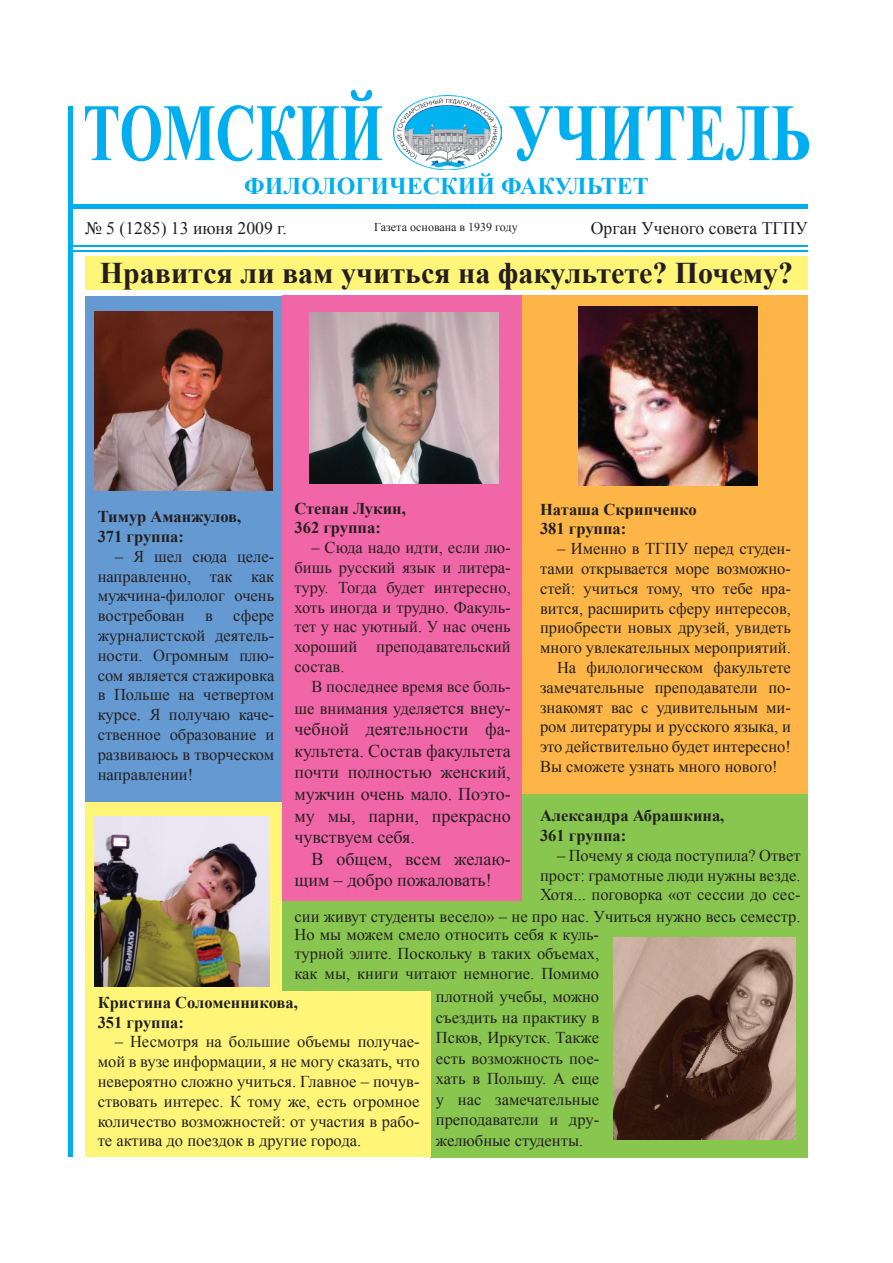
<style>
.page{position:relative;width:893px;height:1263px;background:#fff}
.page>*{position:absolute;margin:0;border:0;box-sizing:border-box;transform-origin:0 0}
.t1{font:700 30px "Times New Roman";color:#231f20}
.t2{font:700 24px "Times New Roman";color:#00aeef}
.t3{font:18px/21.6px "Times New Roman";color:#231f20;text-align:justify}
.t4{font:17.7px "Times New Roman";color:#231f20}
.t5{font:16.5px/19.8px "Times New Roman";color:#231f20;text-align:justify}
.t6{font:700 16.5px/19.8px "Times New Roman";color:#231f20}
.t7{font:12px "Times New Roman";color:#231f20}
.s1{font-size:18px}
</style>
<div class="page">
<div style="left:85px;top:256px;width:723px;height:33px;background:#fff578"></div>
<div style="left:522px;top:296px;width:286px;height:498px;background:#fcb546"></div>
<div style="left:431px;top:794px;width:377px;height:363px;background:#89c650"></div>
<div style="left:85px;top:801px;width:346px;height:356px;background:#fff578"></div>
<div style="left:282px;top:296px;width:240px;height:605px;background:#f166a7"></div>
<div style="left:85px;top:296px;width:197px;height:505px;background:#6599d1"></div>
<img style="left:394px;top:96px;width:108px;height:73px">
<div style="left:68px;top:204px;width:740px;height:5px;background:#00aeef"></div>
<hr style="left:68px;top:246px;width:740px;height:1px;background:#00aeef">
<hr style="left:68px;top:250px;width:740px;height:1px;background:#00aeef">
<hr style="left:68px;top:106px;width:4px;height:1051px;background:#00aeef">
<svg style="left:85px;top:90px;width:297px;height:71px"></svg>
<svg style="left:509px;top:106px;width:300px;height:55px"></svg>
<img style="left:95px;top:311px;width:178px;height:179px">
<img style="left:613px;top:937px;width:182px;height:202px">
<img style="left:95px;top:817px;width:175px;height:169px">
<img style="left:309px;top:313px;width:190px;height:170px">
<div style="left:282px;top:901px;width:149px;height:89px;background:#89c650"></div>
<img style="left:579px;top:307px;width:179px;height:179px">
<h2 class="t2" style="left:244px;top:170px;width:406px">ФИЛОЛОГИЧЕСКИЙ ФАКУЛЬТЕТ</h2>
<p class="t4" style="left:85px;top:217px;width:203px">№ 5 (1285) 13 июня 2009 г.</p>
<p class="t7" style="left:374px;top:218px;width:145px">Газета основана в 1939 году</p>
<p class="t4" style="left:591px;top:217px;width:219px">Орган Ученого совета ТГПУ</p>
<h1 class="t1" style="left:100px;top:252px;width:695px">Нравится ли вам учиться на факультете? Почему?</h1>
<p class="t6" style="left:98px;top:506px;width:145px">Тимур Аманжулов,<br>371 группа:</p>
<p class="t5" style="left:98px;top:546px;width:178px;text-indent:17px">– Я шел сюда целе&shy;направленно, так как мужчина-филолог очень востребован в сфере журналистской деятель&shy;ности. Огромным плю&shy;сом является стажировка в Польше на четвертом курсе. Я получаю каче&shy;ственное образование и развиваюсь в творческом направлении!</p>
<p class="t6" style="left:294px;top:498px;width:113px">Степан Лукин,<br>362 группа:</p>
<p class="t5" style="left:294px;top:538px;width:218px;text-indent:17px">– Сюда надо идти, если лю&shy;бишь русский язык и литера&shy;туру. Тогда будет интересно, хоть иногда и трудно. Факуль&shy;тет у нас уютный. У нас очень хороший преподавательский состав.</p>
<p class="t5" style="left:294px;top:675px;width:218px;line-height:21.6px;text-align:right">В последнее время все боль&shy;ше внимания уделя<span class="s1">ется внеу-</span></p>
<p class="t3" style="left:294px;top:718px;width:218px">чебной деятельности фа&shy;культета. Состав факультета почти полностью женский, мужчин очень мало. Поэто&shy;му мы, парни, прекрасно чувствуем себя.</p>
<p class="t3" style="left:294px;top:848px;width:218px;text-indent:17px">В общем, всем желаю&shy;щим – добро пожаловать!</p>
<p class="t6" style="left:540px;top:499px;width:158px">Наташа Скрипченко<br>381 группа:</p>
<p class="t5" style="left:557px;top:538px;width:235px">– Именно в ТГПУ перед студен-</p>
<p class="t5" style="left:540px;top:558px;width:252px">тами открывается море возможно-</p>
<p class="t5" style="left:540px;top:578px;width:252px">стей: учиться тому, что тебе нра-</p>
<p class="t5" style="left:540px;top:598px;width:252px">вится, расширить сферу интересов,</p>
<p class="t5" style="left:540px;top:618px;width:252px">приобрести новых друзей, увидеть</p>
<p class="t5" style="left:540px;top:637px;width:252px">много увлекательных мероприятий.</p>
<p class="t5" style="left:557px;top:657px;width:235px">На филологическом факультете</p>
<p class="t5" style="left:540px;top:677px;width:252px">замечательные преподаватели по-</p>
<p class="t5" style="left:540px;top:697px;width:252px">знакомят вас с удивительным ми-</p>
<p class="t5" style="left:540px;top:717px;width:252px">ром литературы и русского языка, и</p>
<p class="t5" style="left:540px;top:736px;width:252px">это действительно будет интересно!</p>
<p class="t5" style="left:540px;top:756px;width:239px">Вы сможете узнать много нового!</p>
<p class="t6" style="left:540px;top:805px;width:186px">Александра Абрашкина,<br>361 группа:</p>
<p class="t5" style="left:540px;top:845px;width:262px;text-indent:17px">– Почему я сюда поступила? Ответ прост: грамотные люди нужны везде.<br>Хотя... поговорка «от сессии до сес-</p>
<p class="t5" style="left:294px;top:907px;width:507px">сии живут студенты весело» – не про нас. Учиться нужно весь семестр.</p>
<p class="t5" style="left:294px;top:924px;width:306px">Но мы можем смело относить себя к куль&shy;турной элите. Поскольку в таких объемах, как мы, книги читают немногие. Помимо</p>
<p class="t6" style="left:98px;top:992px;width:202px">Кристина Соломенникова,<br>351 группа:</p>
<p class="t5" style="left:98px;top:1032px;width:323px;text-indent:17px">– Несмотря на большие объемы получае&shy;мой в вузе информации, я не могу сказать, что невероятно сложно учиться. Главное – почув&shy;ствовать интерес. К тому же, есть огромное количество возможностей: от участия в рабо&shy;те актива до поездок в другие города.</p>
<p class="t5" style="left:436px;top:986px;width:165px;line-height:20.5px">плотной учебы, можно съездить на практику в Псков, Иркутск. Также есть возможность пое&shy;хать в Польшу. А еще у нас замечательные преподаватели и дру&shy;желюбные студенты.</p>
</div>
